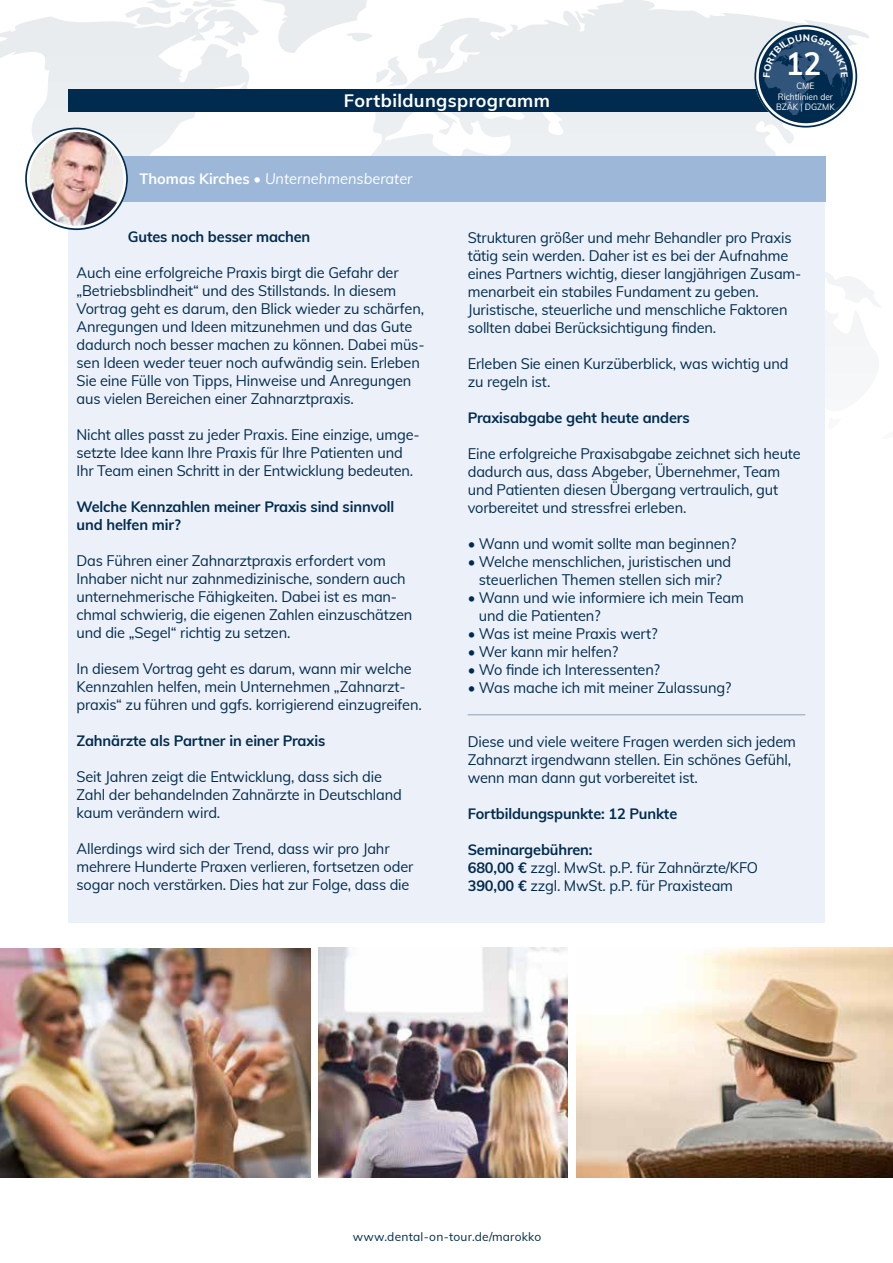
<style>
.page{position:relative;width:893px;height:1263px;background:#fff}
.page>*{position:absolute;margin:0;border:0;box-sizing:border-box;transform-origin:0 0}
.t1{font:700 32.25px "Muli";color:#fff;scale:.92 1}
.t2{font:700 18px "Muli";letter-spacing:.02em;color:#fff}
.t3{font:15px/18px "Muli";letter-spacing:-.01em;color:#002b4e}
.t4{font:700 15px/18px "Muli";letter-spacing:-.01em;color:#002b4e}
.t5{font:italic 15px "Muli";color:#fff}
.t6{font:12px "Muli";letter-spacing:.02em;color:#002b4e}
.t7{font:9px/10.6px "Muli";color:#fff;text-align:center;scale:.94 1}
.s1{font-weight:700;font-style:normal}
.s2{font-style:normal}
.s3{font-weight:700}
</style>
<div class="page">
<svg style="left:0;top:0;width:881px;height:346px"></svg>
<div style="left:68px;top:89px;width:758px;height:23px;background:#002b4e"></div>
<svg style="left:755px;top:26px;width:101px;height:101px"></svg>
<div style="left:754px;top:25px;width:103px;height:103px;border:2px solid #002b4e;border-radius:50%"></div>
<div style="left:759px;top:29px;width:94px;height:94px;background:#002b4e;border-radius:50%"></div>
<div style="left:68px;top:202px;width:757px;height:721px;background:#ecf0f8"></div>
<div style="left:68px;top:156px;width:757px;height:46px;background:#9cb7d8"></div>
<hr style="left:468px;top:714px;width:337px;height:1px;background:#002b4e">
<img style="left:576px;top:948px;width:317px;height:230px">
<img style="left:0;top:948px;width:311px;height:230px">
<img style="left:319px;top:948px;width:249px;height:230px">
<svg style="left:26px;top:128px;width:101px;height:101px"></svg>
<div style="left:25px;top:128px;width:103px;height:102px;border:2px solid #002b4e;border-radius:50%"></div>
<img style="left:30px;top:132px;width:94px;height:94px;border-radius:47px">
<svg style="left:763px;top:34px;width:86px;height:81px"></svg>
<p class="t2" style="left:344px;top:88px;width:208px">Fortbildungsprogramm</p>
<p class="t5" style="left:140px;top:168px;width:275px"><span class="s1">Thomas Kirches</span> <span class="s2">•</span> Unternehmensberater</p>
<h1 class="t1" style="left:786px;top:40px;width:40px">12</h1>
<p class="t7" style="left:776px;top:80px;width:64px">CME<br>Richtlinien der<br>BZÄK | DGZMK</p>
<p class="t4" style="left:128px;top:226px;width:184px">Gutes noch besser machen</p>
<p class="t3" style="left:77px;top:263px;width:350px">Auch eine erfolgreiche Praxis birgt die Gefahr der „Betriebsblindheit“ und des Stillstands. In diesem Vortrag geht es darum, den Blick wieder zu schärfen, Anregungen und Ideen mitzunehmen und das Gute dadurch noch besser machen zu können. Dabei müs&shy;sen Ideen weder teuer noch aufwändig sein. Erleben Sie eine Fülle von Tipps, Hinweise und Anregungen aus vielen Bereichen einer Zahnarztpraxis.</p>
<p class="t3" style="left:77px;top:425px;width:345px">Nicht alles passt zu jeder Praxis. Eine einzige, umge&shy;setzte Idee kann Ihre Praxis für Ihre Patienten und<br>Ihr Team einen Schritt in der Entwicklung bedeuten.</p>
<p class="t4" style="left:77px;top:497px;width:319px">Welche Kennzahlen meiner Praxis sind sinnvoll und helfen mir?</p>
<p class="t3" style="left:77px;top:551px;width:337px">Das Führen einer Zahnarztpraxis erfordert vom Inhaber nicht nur zahnmedizinische, sondern auch unternehmerische Fähigkeiten. Dabei ist es man&shy;chmal schwierig, die eigenen Zahlen einzuschätzen und die „Segel“ richtig zu setzen.</p>
<p class="t3" style="left:77px;top:659px;width:347px">In diesem Vortrag geht es darum, wann mir welche<br>Kennzahlen helfen, mein Unternehmen „Zahnarzt&shy;praxis“ zu führen und ggfs. korrigierend einzugreifen.</p>
<p class="t4" style="left:77px;top:731px;width:250px">Zahnärzte als Partner in einer Praxis</p>
<p class="t3" style="left:77px;top:767px;width:327px">Seit Jahren zeigt die Entwicklung, dass sich die<br>Zahl der behandelnden Zahnärzte in Deutschland kaum verändern wird.</p>
<p class="t3" style="left:77px;top:839px;width:338px">Allerdings wird sich der Trend, dass wir pro Jahr mehrere Hunderte Praxen verlieren, fortsetzen oder sogar noch verstärken. Dies hat zur Folge, dass die</p>
<p class="t3" style="left:468px;top:228px;width:335px">Strukturen größer und mehr Behandler pro Praxis tätig sein werden. Daher ist es bei der Aufnahme eines Partners wichtig, dieser langjährigen Zusam&shy;menarbeit ein stabiles Fundament zu geben.<br>Juristische, steuerliche und menschliche Faktoren sollten dabei Berücksichtigung finden.</p>
<p class="t3" style="left:468px;top:354px;width:322px">Erleben Sie einen Kurzüberblick, was wichtig und zu regeln ist.</p>
<p class="t4" style="left:468px;top:408px;width:223px">Praxisabgabe geht heute anders</p>
<p class="t3" style="left:468px;top:444px;width:335px">Eine erfolgreiche Praxisabgabe zeichnet sich heute dadurch aus, dass Abgeber, Übernehmer, Team und Patienten diesen Übergang vertraulich, gut vorbereitet und stressfrei erleben.</p>
<p class="t3" style="left:468px;top:534px;width:270px">• Wann und womit sollte man beginnen?</p>
<p class="t3" style="left:468px;top:552px;width:265px;text-align:center">• Welche menschlichen, juristischen und steuerlichen Themen stellen sich mir?</p>
<p class="t3" style="left:479px;top:588px;width:266px;text-indent:-11px">• Wann und wie informiere ich mein Team und die Patienten?</p>
<p class="t3" style="left:468px;top:624px;width:191px">• Was ist meine Praxis wert?</p>
<p class="t3" style="left:468px;top:642px;width:152px">• Wer kann mir helfen?</p>
<p class="t3" style="left:468px;top:660px;width:194px">• Wo finde ich Interessenten?</p>
<p class="t3" style="left:468px;top:678px;width:265px">• Was mache ich mit meiner Zulassung?</p>
<p class="t3" style="left:468px;top:732px;width:330px">Diese und viele weitere Fragen werden sich jedem<br>Zahnarzt irgendwann stellen. Ein schönes Gefühl, wenn man dann gut vorbereitet ist.</p>
<p class="t4" style="left:468px;top:804px;width:211px">Fortbildungspunkte: 12 Punkte</p>
<p class="t3" style="left:468px;top:840px;width:292px"><span class="s3">Seminargebühren:<br>680,00 €</span> zzgl. MwSt. p.P. für Zahnärzte/KFO<br><span class="s3">390,00 €</span> zzgl. MwSt. p.P. für Praxisteam</p>
<p class="t6" style="left:353px;top:1228px;width:190px">www.dental-on-tour.de/marokko</p>
</div>
